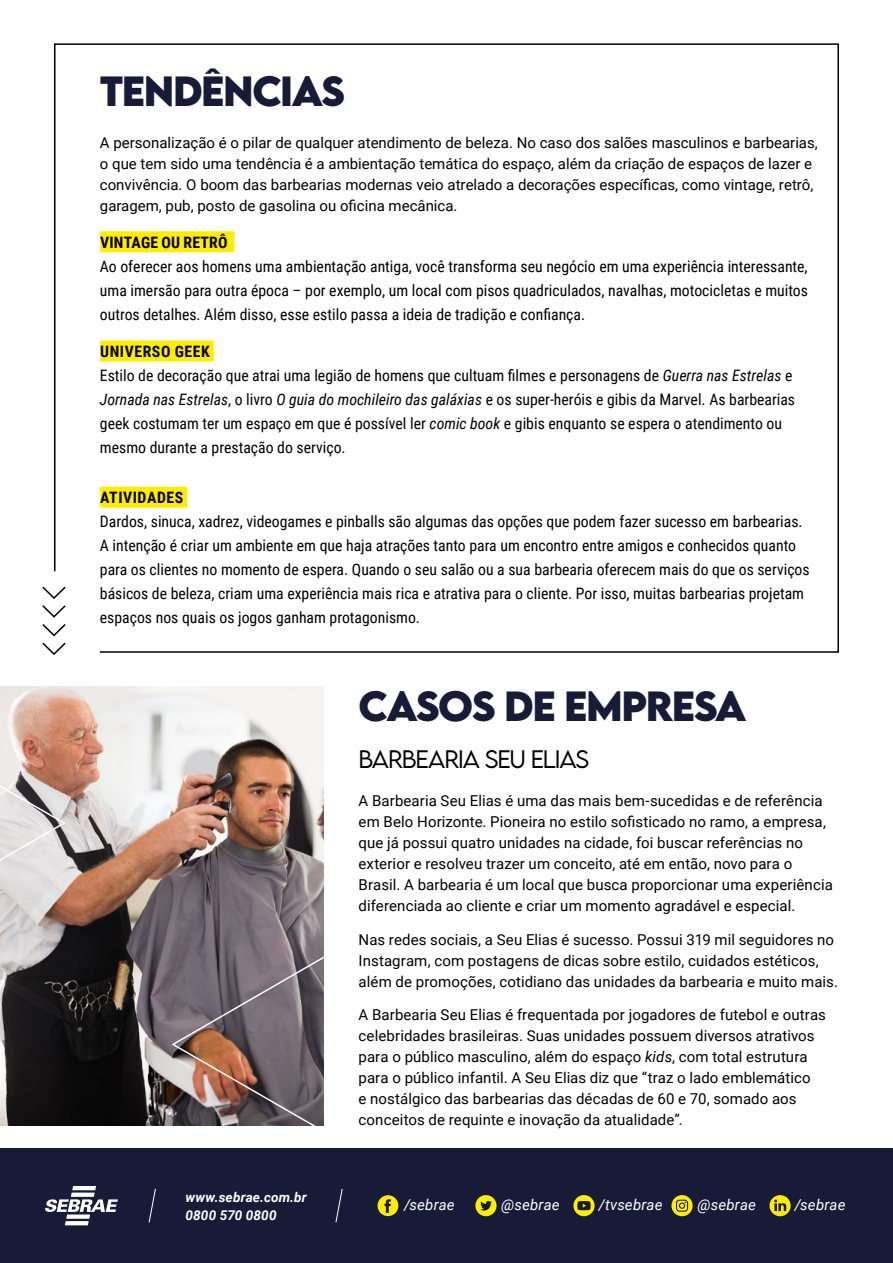
<style>
.page{position:relative;width:893px;height:1263px;background:#fff}
.page>*{position:absolute;margin:0;border:0;box-sizing:border-box;transform-origin:0 0}
.t1{font:700 37.5px "LEMONMILK";letter-spacing:-.04em;color:#171b38}
.t2{font:300 22.5px "LEMONMILK";letter-spacing:-.05em;color:#000}
.t3{font:15.75px/24px "Roboto Condensed";color:#000}
.t4{font:700 15.75px "Roboto Condensed";letter-spacing:.01em;color:#000}
.t5{font:700 15.75px "Roboto Condensed";letter-spacing:.035em;color:#000}
.t6{font:15px/21px "Roboto";letter-spacing:.005em;color:#000}
.t7{font:italic 15px "Roboto";letter-spacing:.01em;color:#fff}
.t8{font:italic 700 13.5px/18.8px "Roboto";letter-spacing:.015em;color:#fff}
.s1{font-weight:700}
.s2{font-style:italic}
</style>
<div class="page">
<svg style="left:54px;top:43px;width:785px;height:610px"></svg>
<img style="left:0;top:687px;width:323px;height:438px">
<img style="left:171px;top:777px;width:153px;height:349px">
<div style="left:0;top:1148px;width:893px;height:115px;background:#171b38"></div>
<div style="left:100px;top:231px;width:134px;height:21px;background:#ffed00"></div>
<div style="left:100px;top:340px;width:114px;height:21px;background:#ffed00"></div>
<div style="left:100px;top:487px;width:87px;height:21px;background:#ffed00"></div>
<svg style="left:0;top:556px;width:67px;height:534px"></svg>
<svg style="left:45px;top:1186px;width:73px;height:39px"></svg>
<svg style="left:148px;top:1188px;width:8px;height:35px"></svg>
<svg style="left:335px;top:1188px;width:8px;height:35px"></svg>
<svg style="left:377px;top:1195px;width:21px;height:22px"></svg>
<svg style="left:769px;top:1195px;width:22px;height:21px"></svg>
<svg style="left:671px;top:1195px;width:22px;height:21px"></svg>
<svg style="left:573px;top:1195px;width:22px;height:22px"></svg>
<svg style="left:475px;top:1195px;width:22px;height:21px"></svg>
<h1 class="t1" style="left:100px;top:66px;width:247px">TENDÊNCIAS</h1>
<p class="t6" style="left:100px;top:131px;width:719px">A personalização é o pilar de qualquer atendimento de beleza. No caso dos salões masculinos e barbearias, o que tem sido uma tendência é a ambientação temática do espaço, além da criação de espaços de lazer e convivência. O boom das barbearias modernas veio atrelado a decorações específicas, como vintage, retrô, garagem, pub, posto de gasolina ou oficina mecânica.</p>
<p class="t4" style="left:100px;top:231px;width:129px">VINTAGE OU RETRÔ</p>
<p class="t3" style="left:100px;top:254px;width:710px;text-align:justify">Ao oferecer aos homens uma ambientação antiga, você transforma seu negócio em uma experiência interessante, uma imersão para outra época – por exemplo, um local com pisos quadriculados, navalhas, motocicletas e muitos outros detalhes. Além disso, esse estilo passa a ideia de tradição e confiança.</p>
<p class="t3" style="left:100px;top:339px;width:697px"><span class="s1">UNIVERSO GEEK<br></span>Estilo de decoração que atrai uma legião de homens que cultuam filmes e personagens de <span class="s2">Guerra nas Estrelas</span> e <span class="s2">Jornada nas Estrelas</span>, o livro <span class="s2">O guia do mochileiro das galáxias</span> e os super-heróis e gibis da Marvel. As barbearias geek costumam ter um espaço em que é possível ler <span class="s2">comic book</span> e gibis enquanto se espera o atendimento ou mesmo durante a prestação do serviço.</p>
<p class="t5" style="left:100px;top:486px;width:85px">ATIVIDADES</p>
<p class="t3" style="left:100px;top:509px;width:711px">Dardos, sinuca, xadrez, videogames e pinballs são algumas das opções que podem fazer sucesso em barbearias.<br>A intenção é criar um ambiente em que haja atrações tanto para um encontro entre amigos e conhecidos quanto para os clientes no momento de espera. Quando o seu salão ou a sua barbearia oferecem mais do que os serviços básicos de beleza, criam uma experiência mais rica e atrativa para o cliente. Por isso, muitas barbearias projetam espaços nos quais os jogos ganham protagonismo.</p>
<h1 class="t1" style="left:359px;top:681px;width:390px">CASOS DE EMPRESA</h1>
<h2 class="t2" style="left:359px;top:744px;width:232px">BARBEARIA SEU ELIAS</h2>
<p class="t6" style="left:359px;top:789px;width:476px">A Barbearia Seu Elias é uma das mais bem-sucedidas e de referência em Belo Horizonte. Pioneira no estilo sofisticado no ramo, a empresa, que já possui quatro unidades na cidade, foi buscar referências no exterior e resolveu trazer um conceito, até em então, novo para o Brasil. A barbearia é um local que busca proporcionar uma experiência diferenciada ao cliente e criar um momento agradável e especial.</p>
<p class="t6" style="left:359px;top:928px;width:481px">Nas redes sociais, a Seu Elias é sucesso. Possui 319 mil seguidores no<br>Instagram, com postagens de dicas sobre estilo, cuidados estéticos, além de promoções, cotidiano das unidades da barbearia e muito mais.</p>
<p class="t6" style="left:359px;top:1004px;width:469px">A Barbearia Seu Elias é frequentada por jogadores de futebol e outras celebridades brasileiras. Suas unidades possuem diversos atrativos para o público masculino, além do espaço <span class="s2">kids</span>, com total estrutura para o público infantil. A Seu Elias diz que “traz o lado emblemático<br>e nostálgico das barbearias das décadas de 60 e 70, somado aos conceitos de requinte e inovação da atualidade”.</p>
<p class="t8" style="left:185px;top:1187px;width:123px">www.sebrae.com.br<br>0800 570 0800</p>
<p class="t7" style="left:404px;top:1194px;width:52px">/sebrae</p>
<p class="t7" style="left:501px;top:1194px;width:60px">@sebrae</p>
<p class="t7" style="left:599px;top:1194px;width:65px">/tvsebrae</p>
<p class="t7" style="left:697px;top:1194px;width:60px">@sebrae</p>
<p class="t7" style="left:795px;top:1194px;width:52px">/sebrae</p>
</div>
